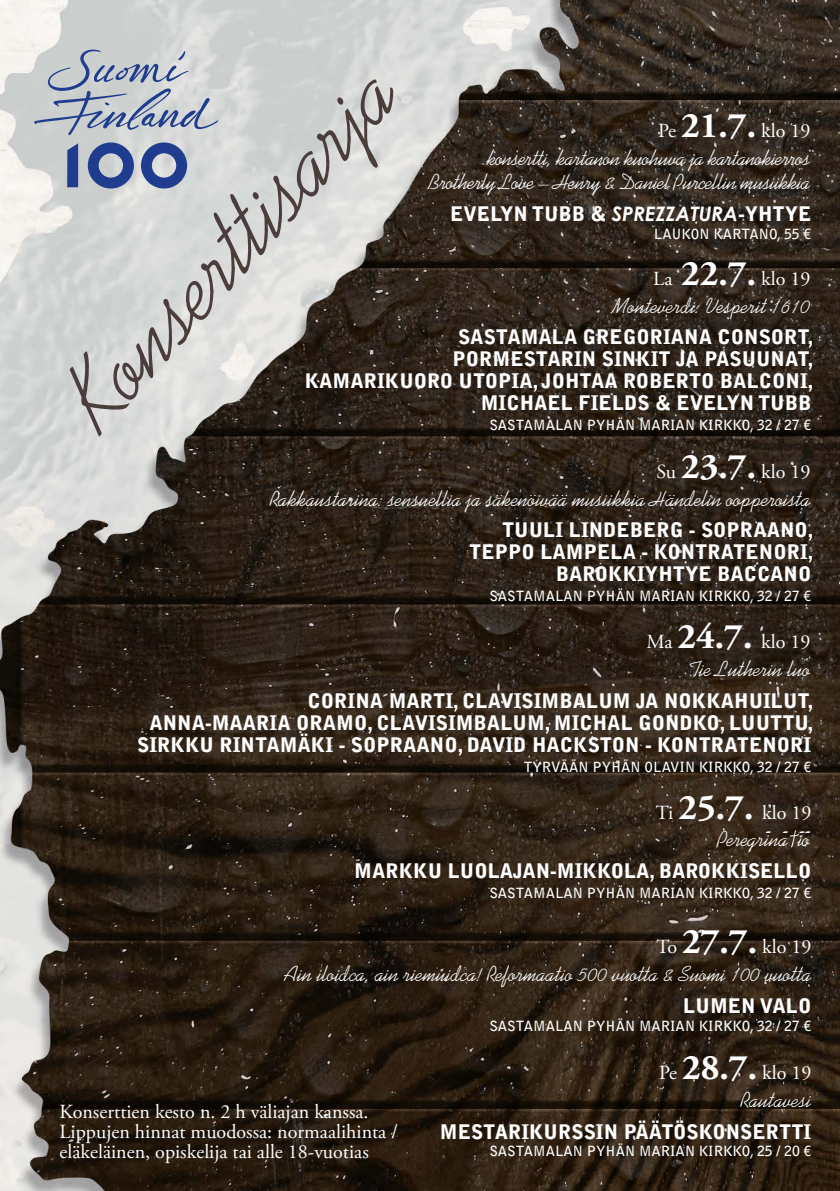
<style>
.page{position:relative;width:840px;height:1191px;background:#fff}
.page>*{position:absolute;margin:0;border:0;box-sizing:border-box;transform-origin:0 0}
.t1{font:96px "Kaufmann";color:#4b3d3c}
.t2{font:22px "Kaufmann";color:#fff}
.t3{font:22px/24px "Kaufmann";letter-spacing:-.02em;color:#fff;text-align:right}
.t4{font:900 20px/22px "Bell Gothic Std";color:#fff;text-align:right}
.t5{font:20px/20px "Adobe Garamond Pro";color:#fff}
.t6{font:700 14px "Bell Gothic Std";color:#fff}
.s1{font-weight:700;font-size:36px}
.s2{font-family:"Century Gothic";font-weight:700;font-style:italic}
</style>
<div class="page">
<img style="left:0;top:0;width:839px;height:1191px">
<svg style="left:34px;top:50px;width:184px;height:138px;background:#adb5c5"></svg>
<svg style="left:782px;top:830px;width:28px;height:17px"></svg>
<h1 class="t1" style="left:39px;top:373px;width:451px;rotate:-48deg">Konserttisarja</h1>
<p class="t5" style="left:658px;top:121px;width:153px">Pe <span class="s1">21.7.</span> klo 19</p>
<p class="t3" style="left:429px;top:146px;width:382px">konsertti, kartanon kuohuva ja kartanokierros<br>Brotherly Love – Henry &amp; Daniel Purcellin musiikkia</p>
<p class="t4" style="left:450px;top:203px;width:362px">EVELYN TUBB &amp; <span class="s2">SPREZZATURA</span>-YHTYE</p>
<p class="t6" style="left:653px;top:225px;width:159px">LAUKON KARTANO, 55 €</p>
<p class="t5" style="left:653px;top:269px;width:158px">La <span class="s1">22.7.</span> klo 19</p>
<p class="t2" style="left:612px;top:293px;width:199px">Monteverdi: Vesperit 1610</p>
<p class="t4" style="left:304px;top:326px;width:510px">SASTAMALA GREGORIANA CONSORT,<br>PORMESTARIN SINKIT JA PASUUNAT, KAMARIKUORO UTOPIA, JOHTAA ROBERTO BALCONI, MICHAEL FIELDS &amp; EVELYN TUBB</p>
<p class="t6" style="left:489px;top:416px;width:323px">SASTAMALAN PYHÄN MARIAN KIRKKO, 32 / 27 €</p>
<p class="t5" style="left:656px;top:462px;width:155px">Su <span class="s1">23.7.</span> klo 19</p>
<p class="t2" style="left:270px;top:486px;width:541px">Rakkaustarina: sensuellia ja säkenöivää musiikkia Händelin oopperoista</p>
<p class="t4" style="left:469px;top:519px;width:345px">TUULI LINDEBERG - SOPRAANO,<br>TEPPO LAMPELA - KONTRATENORI,<br>BAROKKIYHTYE BACCANO</p>
<p class="t6" style="left:489px;top:587px;width:323px">SASTAMALAN PYHÄN MARIAN KIRKKO, 32 / 27 €</p>
<p class="t5" style="left:646px;top:633px;width:165px">Ma <span class="s1">24.7.</span> klo 19</p>
<p class="t2" style="left:688px;top:656px;width:123px">Tie Lutherin luo</p>
<p class="t4" style="left:137px;top:690px;width:677px">CORINA MARTI, CLAVISIMBALUM JA NOKKAHUILUT,<br>ANNA-MAARIA ORAMO, CLAVISIMBALUM, MICHAL GONDKO, LUUTTU,<br>SIRKKU RINTAMÄKI - SOPRAANO, DAVID HACKSTON - KONTRATENORI</p>
<p class="t6" style="left:523px;top:758px;width:289px">TYRVÄÄN PYHÄN OLAVIN KIRKKO, 32 / 27 €</p>
<p class="t5" style="left:655px;top:803px;width:157px">Ti <span class="s1">25.7.</span> klo 19</p>
<p class="t2" style="left:717px;top:826px;width:94px">Peregrina io</p>
<p class="t4" style="left:354px;top:860px;width:458px">MARKKU LUOLAJAN-MIKKOLA, BAROKKISELLO</p>
<p class="t6" style="left:489px;top:884px;width:323px">SASTAMALAN PYHÄN MARIAN KIRKKO, 32 / 27 €</p>
<p class="t5" style="left:656px;top:937px;width:156px">To <span class="s1">27.7.</span> klo 19</p>
<p class="t2" style="left:285px;top:961px;width:527px">Ain iloidca, ain riemuidca! Reformaatio 500 vuotta &amp; Suomi 100 vuotta</p>
<p class="t4" style="left:683px;top:995px;width:129px">LUMEN VALO</p>
<p class="t6" style="left:489px;top:1017px;width:323px">SASTAMALAN PYHÄN MARIAN KIRKKO, 32 / 27 €</p>
<p class="t5" style="left:60px;top:1102px;width:339px">Konserttien kesto n. 2 h väliajan kanssa.<br>Lippujen hinnat muodossa: normaalihinta / eläkeläinen, opiskelija tai alle 18-vuotias</p>
<p class="t5" style="left:659px;top:1063px;width:153px">Pe <span class="s1">28.7.</span> klo 19</p>
<p class="t2" style="left:741px;top:1087px;width:72px">Rautavesi</p>
<p class="t4" style="left:439px;top:1120px;width:373px">MESTARIKURSSIN PÄÄTÖSKONSERTTI</p>
<p class="t6" style="left:489px;top:1142px;width:323px">SASTAMALAN PYHÄN MARIAN KIRKKO, 25 / 20 €</p>
</div>
